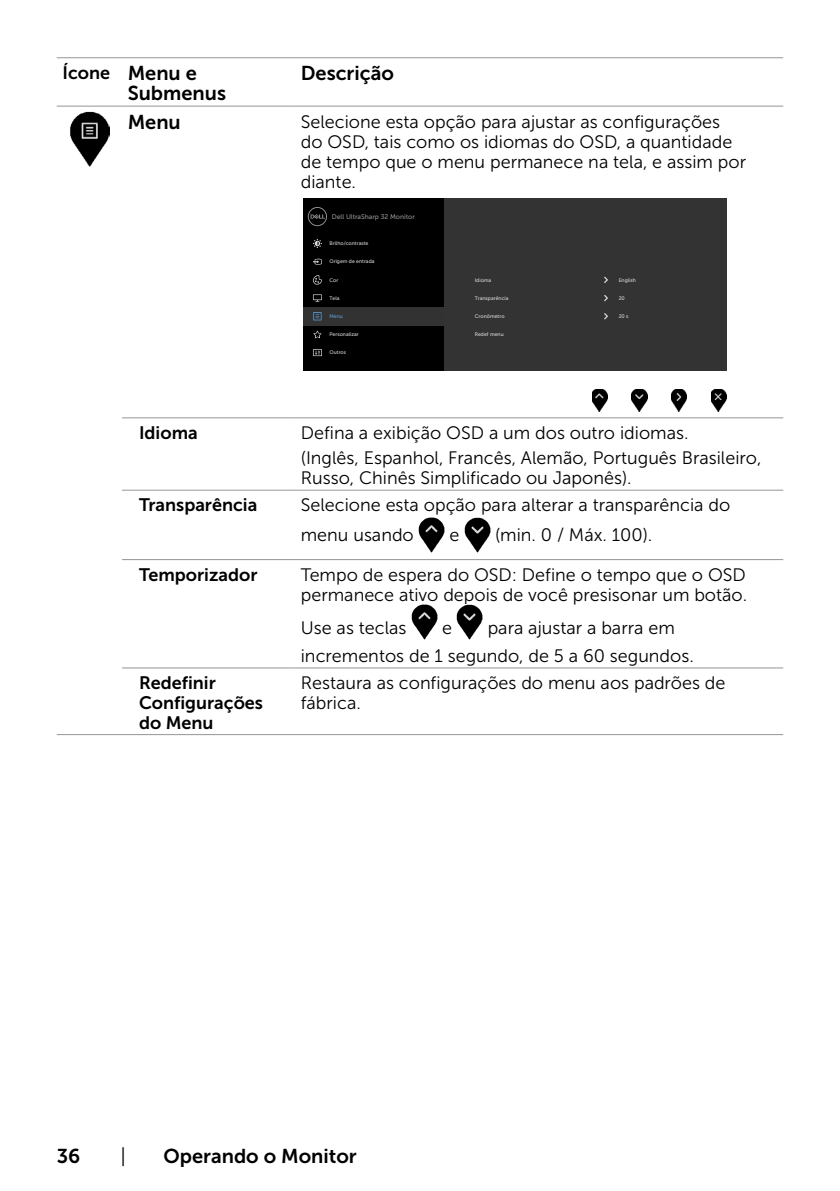
<style>
.page{position:relative;width:840px;height:1191px;background:#fff}
.page>*{position:absolute;margin:0;border:0;box-sizing:border-box;transform-origin:0 0}
.Table_Head{font:20px/20px "Museo Sans For Dell 700";color:#000}
.t1{font:20px "Museo Sans For Dell 300";color:#000}
.Table_Paragraph{font:18px/20px "Museo Sans For Dell 300";color:#000}
.Table_Paragraph-Inde{font:18px/20px "Museo Sans For Dell 700";color:#000}
.table_paragraph_OSD{font:18px "Museo Sans For Dell 700";color:#000}
.t2{font:6.8px "Museo Sans For Dell 500";color:#939392}
.t3{font:5.2px "Museo Sans For Dell 500";color:#dad9d9}
.t4{font:5.2px "Museo Sans For Dell 500";color:#5b9bd3}
</style>
<div class="page">
<hr style="left:57px;top:106px;width:65px;height:1px;background:#939598">
<hr style="left:122px;top:106px;width:173px;height:1px;background:#939598">
<hr style="left:295px;top:106px;width:487px;height:1px;background:#939598">
<hr style="left:57px;top:57px;width:65px;height:1px;background:#939598">
<hr style="left:122px;top:57px;width:173px;height:1px;background:#939598">
<hr style="left:295px;top:57px;width:487px;height:1px;background:#939598">
<hr style="left:122px;top:417px;width:173px;height:1px;background:#939598">
<hr style="left:295px;top:417px;width:487px;height:1px;background:#939598">
<hr style="left:122px;top:490px;width:173px;height:1px;background:#939598">
<hr style="left:295px;top:490px;width:487px;height:1px;background:#939598">
<hr style="left:122px;top:559px;width:173px;height:1px;background:#939598">
<hr style="left:295px;top:559px;width:487px;height:1px;background:#939598">
<hr style="left:122px;top:667px;width:173px;height:1px;background:#939598">
<hr style="left:295px;top:667px;width:487px;height:1px;background:#939598">
<hr style="left:57px;top:734px;width:65px;height:1px;background:#939598">
<hr style="left:122px;top:734px;width:173px;height:1px;background:#939598">
<hr style="left:295px;top:734px;width:487px;height:1px;background:#939598">
<img style="left:70px;top:111px;width:40px;height:55px">
<div style="left:303px;top:198px;width:141px;height:172px;background:#000"></div>
<svg style="left:307px;top:207px;width:20px;height:19px"></svg>
<div style="left:303px;top:307px;width:141px;height:18px;background:#323232"></div>
<div style="left:444px;top:198px;width:282px;height:172px;background:#333334"></div>
<svg style="left:604px;top:276px;width:3px;height:7px"></svg>
<svg style="left:604px;top:295px;width:3px;height:6px"></svg>
<svg style="left:604px;top:313px;width:3px;height:6px"></svg>
<img style="left:592px;top:389px;width:15px;height:22px">
<img style="left:631px;top:389px;width:15px;height:22px">
<img style="left:671px;top:389px;width:15px;height:22px">
<img style="left:711px;top:389px;width:15px;height:22px">
<svg style="left:313px;top:259px;width:9px;height:6px"></svg>
<svg style="left:313px;top:294px;width:9px;height:8px"></svg>
<svg style="left:313px;top:312px;width:8px;height:8px"></svg>
<svg style="left:313px;top:330px;width:8px;height:8px"></svg>
<svg style="left:313px;top:349px;width:9px;height:7px"></svg>
<svg style="left:313px;top:239px;width:9px;height:9px"></svg>
<svg style="left:313px;top:275px;width:9px;height:10px"></svg>
<img style="left:418px;top:517px;width:26px;height:35px">
<img style="left:464px;top:517px;width:26px;height:35px">
<img style="left:411px;top:605px;width:26px;height:35px">
<img style="left:456px;top:604px;width:26px;height:36px">
<p class="table_paragraph_OSD" style="left:62px;top:62px;width:49px">Ícone</p>
<p class="Table_Head" style="left:128px;top:63px;width:100px">Menu e<br>Submenus</p>
<p class="Table_Head" style="left:300px;top:63px;width:95px">Descrição</p>
<p class="Table_Head" style="left:128px;top:112px;width:55px">Menu</p>
<p class="Table_Paragraph" style="left:300px;top:111px;width:446px">Selecione esta opção para ajustar as configurações do OSD, tais como os idiomas do OSD, a quantidade de tempo que o menu permanece na tela, e assim por diante.</p>
<p class="t2" style="left:332px;top:213px;width:84px">Dell UltraSharp 32 Monitor</p>
<p class="t3" style="left:329px;top:240px;width:40px">Brilho/contraste</p>
<p class="t3" style="left:329px;top:277px;width:10px">Cor</p>
<p class="t3" style="left:329px;top:295px;width:12px">Tela</p>
<p class="t4" style="left:329px;top:313px;width:15px">Menu</p>
<p class="t3" style="left:329px;top:259px;width:46px">Origem de entrada</p>
<p class="t3" style="left:474px;top:277px;width:18px">Idioma</p>
<p class="t3" style="left:474px;top:313px;width:31px">Cronômetro</p>
<p class="t3" style="left:474px;top:331px;width:30px">Redef menu</p>
<p class="t3" style="left:618px;top:277px;width:19px">English</p>
<p class="t3" style="left:618px;top:295px;width:8px">20</p>
<p class="t3" style="left:618px;top:313px;width:11px">20 s</p>
<p class="t3" style="left:474px;top:295px;width:35px">Transparência</p>
<p class="t3" style="left:329px;top:331px;width:31px">Personalizar</p>
<p class="t3" style="left:329px;top:350px;width:18px">Outros</p>
<p class="Table_Paragraph-Inde" style="left:139px;top:422px;width:60px">Idioma</p>
<p class="Table_Paragraph" style="left:300px;top:423px;width:389px">Defina a exibição OSD a um dos outro idiomas.</p>
<p class="Table_Paragraph" style="left:300px;top:448px;width:462px">(Inglês, Espanhol, Francês, Alemão, Português Brasileiro,<br>Russo, Chinês Simplificado ou Japonês).</p>
<p class="Table_Paragraph-Inde" style="left:139px;top:495px;width:120px">Transparência</p>
<p class="Table_Paragraph" style="left:300px;top:490px;width:430px;line-height:30px">Selecione esta opção para alterar a transparência do menu usando</p>
<p class="Table_Paragraph" style="left:449px;top:525px;width:11px">e</p>
<p class="Table_Paragraph" style="left:494px;top:525px;width:159px">(min. 0 / Máx. 100).</p>
<p class="Table_Paragraph-Inde" style="left:139px;top:564px;width:120px">Temporizador</p>
<p class="Table_Paragraph" style="left:300px;top:564px;width:447px">Tempo de espera do OSD: Define o tempo que o OSD permanece ativo depois de você presisonar um botão.</p>
<p class="Table_Paragraph" style="left:300px;top:618px;width:107px">Use as teclas</p>
<p class="Table_Paragraph" style="left:442px;top:618px;width:11px">e</p>
<p class="Table_Paragraph" style="left:300px;top:614px;width:394px;line-height:28px;text-indent:187px">para ajustar a barra em incrementos de 1 segundo, de 5 a 60 segundos.</p>
<p class="Table_Paragraph-Inde" style="left:139px;top:672px;width:125px">Redefinir<br>Configurações do Menu</p>
<p class="Table_Paragraph" style="left:300px;top:673px;width:426px">Restaura as configurações do menu aos padrões de fábrica.</p>
<p class="Table_Head" style="left:57px;top:1145px;width:25px">36</p>
<p class="t1" style="left:120px;top:1145px;width:7px">|</p>
<p class="Table_Head" style="left:163px;top:1145px;width:194px">Operando o Monitor</p>
</div>
